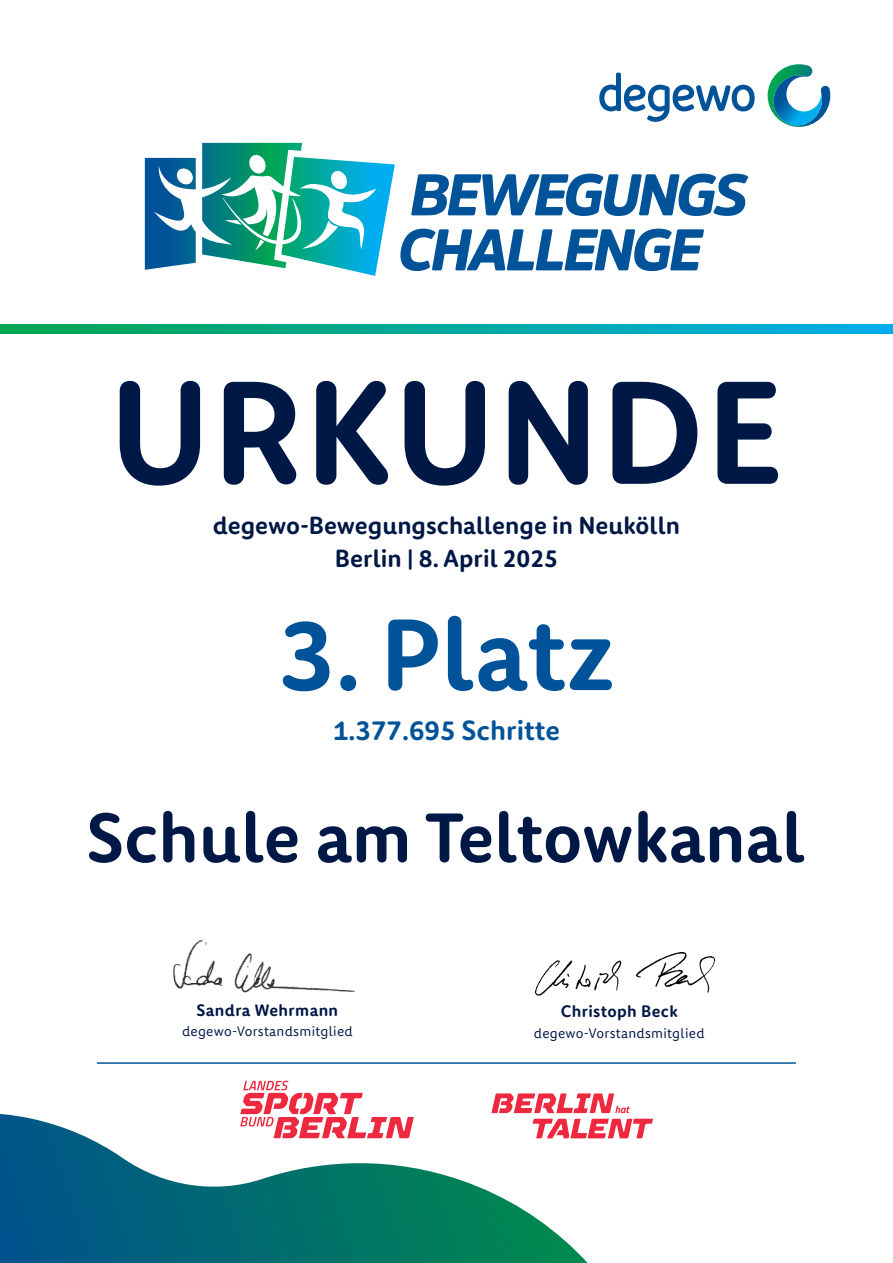
<style>
.page{position:relative;width:893px;height:1263px;background:#fff}
.page>*{position:absolute;margin:0;border:0;box-sizing:border-box;transform-origin:0 0}
.t1{font:700 150px "degewosans";letter-spacing:.01em;color:#001846}
.t2{font:700 103.8px "degewosans";color:#005399}
.t3{font:700 71.4px "degewosans";color:#001846}
.t4{font:700 28.2px "degewosans";color:#005399}
.t5{font:700 25.2px/33.6px "degewosans";color:#001846;text-align:center}
.t6{font:700 16.95px "degewosans";letter-spacing:.02em;color:#001846}
.t7{font:14.1px "degewosans";letter-spacing:.02em;color:#001846}
</style>
<div class="page">
<img style="left:534px;top:952px;width:182px;height:44px">
<img style="left:173px;top:939px;width:182px;height:54px">
<hr style="left:97px;top:1062px;width:699px;height:2px;background:#005399">
<svg style="left:599px;top:73px;width:156px;height:49px"></svg>
<svg style="left:768px;top:64px;width:62px;height:63px"></svg>
<svg style="left:145px;top:158px;width:51px;height:112px"></svg>
<svg style="left:202px;top:143px;width:546px;height:133px"></svg>
<svg style="left:0;top:325px;width:893px;height:8px"></svg>
<svg style="left:0;top:1113px;width:649px;height:150px"></svg>
<svg style="left:240px;top:1081px;width:174px;height:57px"></svg>
<svg style="left:533px;top:1119px;width:120px;height:19px"></svg>
<svg style="left:491px;top:1093px;width:139px;height:20px"></svg>
<h1 class="t1" style="left:109px;top:347px;width:676px">URKUNDE</h1>
<p class="t5" style="left:213px;top:509px;width:469px">degewo-Bewegungschallenge in Neukölln<br>Berlin | 8. April 2025</p>
<h2 class="t2" style="left:278px;top:596px;width:338px">3. Platz</h2>
<p class="t4" style="left:333px;top:714px;width:228px">1.377.695 Schritte</p>
<h3 class="t3" style="left:86px;top:797px;width:721px">Schule am Teltowkanal</h3>
<p class="t6" style="left:197px;top:1000px;width:143px">Sandra Wehrmann</p>
<p class="t7" style="left:182px;top:1023px;width:172px">degewo-Vorstandsmitglied</p>
<p class="t6" style="left:561px;top:1002px;width:118px">Christoph Beck</p>
<p class="t7" style="left:534px;top:1025px;width:172px">degewo-Vorstandsmitglied</p>
</div>
